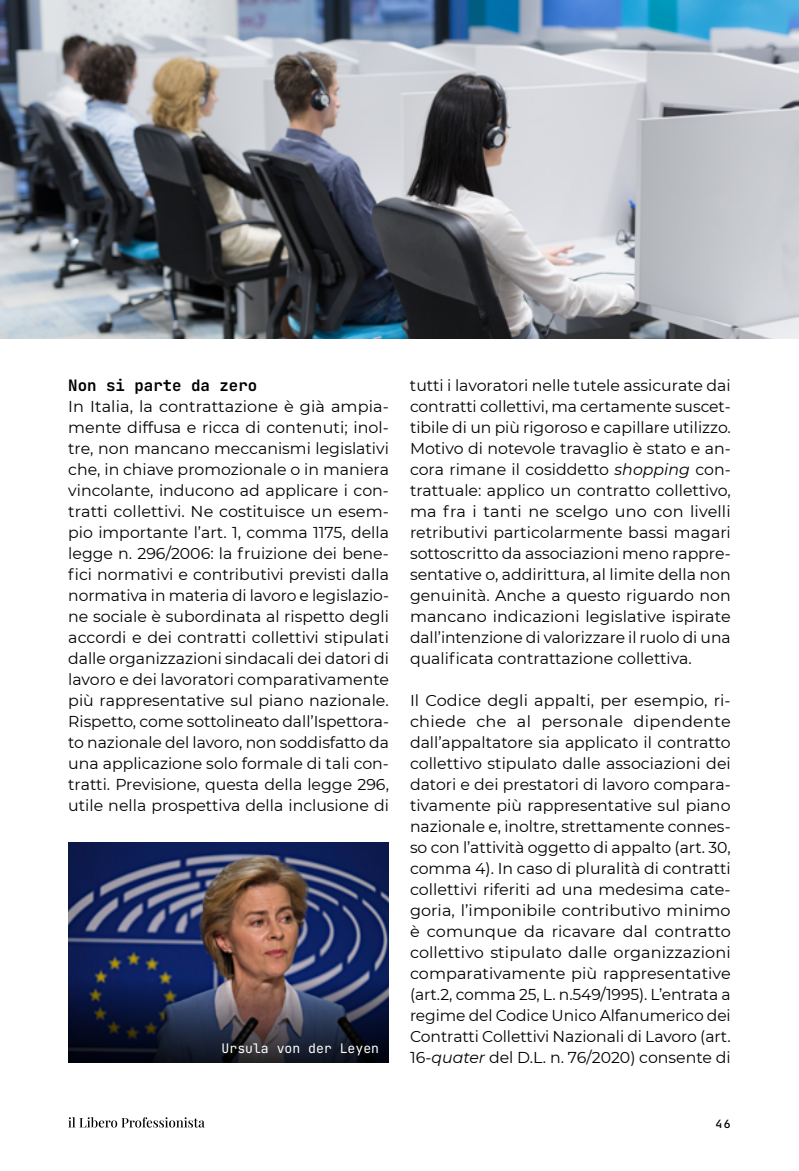
<style>
.page{position:relative;width:799px;height:1171px;background:#fff}
.page>*{position:absolute;margin:0;border:0;box-sizing:border-box;transform-origin:0 0}
.t1{font:15.75px/21px "Montserrat";color:#000;text-align:justify}
.t2{font:700 15.75px "Jet Brains Mono";color:#000}
.t3{font:13.12px "Jet Brains Mono";color:#fff}
.t4{font:500 11.38px "Jet Brains Mono";color:#000}
.s1{font-style:italic}
</style>
<div class="page">
<svg style="left:68px;top:1117px;width:136px;height:10px"></svg>
<img style="left:68px;top:843px;width:321px;height:136px">
<svg style="left:68px;top:979px;width:321px;height:84px;background:#292c42"></svg>
<img style="left:0;top:0;width:799px;height:339px">
<p class="t2" style="left:68px;top:375px;width:191px">Non si parte da zero</p>
<p class="t1" style="left:68px;top:396px;width:322px">In Italia, la contrattazione è già ampia&shy;mente diffusa e ricca di contenuti; inol&shy;tre, non mancano meccanismi legislativi che, in chiave promozionale o in maniera vincolante, inducono ad applicare i con&shy;tratti collettivi. Ne costituisce un esem&shy;pio importante l’art. 1, comma 1175, della legge n. 296/2006: la fruizione dei bene&shy;fici normativi e contributivi previsti dalla normativa in materia di lavoro e legislazio&shy;ne sociale è subordinata al rispetto degli accordi e dei contratti collettivi stipulati dalle organizzazioni sindacali dei datori di lavoro e dei lavoratori comparativamente più rappresentative sul piano nazionale.<br>Rispetto, come sottolineato dall’Ispettora&shy;to nazionale del lavoro, non soddisfatto da una applicazione solo formale di tali con&shy;tratti. Previsione, questa della legge 296, utile nella prospettiva della inclusione di</p>
<p class="t3" style="left:222px;top:1039px;width:159px">Ursula von der Leyen</p>
<p class="t1" style="left:410px;top:375px;width:322px">tutti i lavoratori nelle tutele assicurate dai contratti collettivi, ma certamente suscet&shy;tibile di un più rigoroso e capillare utilizzo.<br>Motivo di notevole travaglio è stato e an&shy;cora rimane il cosiddetto <span class="s1">shopping</span> con&shy;trattuale: applico un contratto collettivo, ma fra i tanti ne scelgo uno con livelli retributivi particolarmente bassi magari sottoscritto da associazioni meno rappre&shy;sentative o, addirittura, al limite della non genuinità. Anche a questo riguardo non mancano indicazioni legislative ispirate dall’intenzione di valorizzare il ruolo di una qualificata contrattazione collettiva.</p>
<p class="t1" style="left:410px;top:690px;width:322px">Il Codice degli appalti, per esempio, ri&shy;chiede che al personale dipendente dall’appaltatore sia applicato il contratto collettivo stipulato dalle associazioni dei datori e dei prestatori di lavoro compara&shy;tivamente più rappresentative sul piano nazionale e, inoltre, strettamente connes&shy;so con l’attività oggetto di appalto (art. 30, comma 4). In caso di pluralità di contratti collettivi riferiti ad una medesima cate&shy;goria, l’imponibile contributivo minimo è comunque da ricavare dal contratto collettivo stipulato dalle organizzazioni comparativamente più rappresentative (art.2, comma 25, L. n.549/1995). L’entrata a regime del Codice Unico Alfanumerico dei Contratti Collettivi Nazionali di Lavoro (art.<br>16-<span class="s1">quater</span> del D.L. n. 76/2020) consente di</p>
<p class="t4" style="left:715px;top:1116px;width:17px">46</p>
</div>
